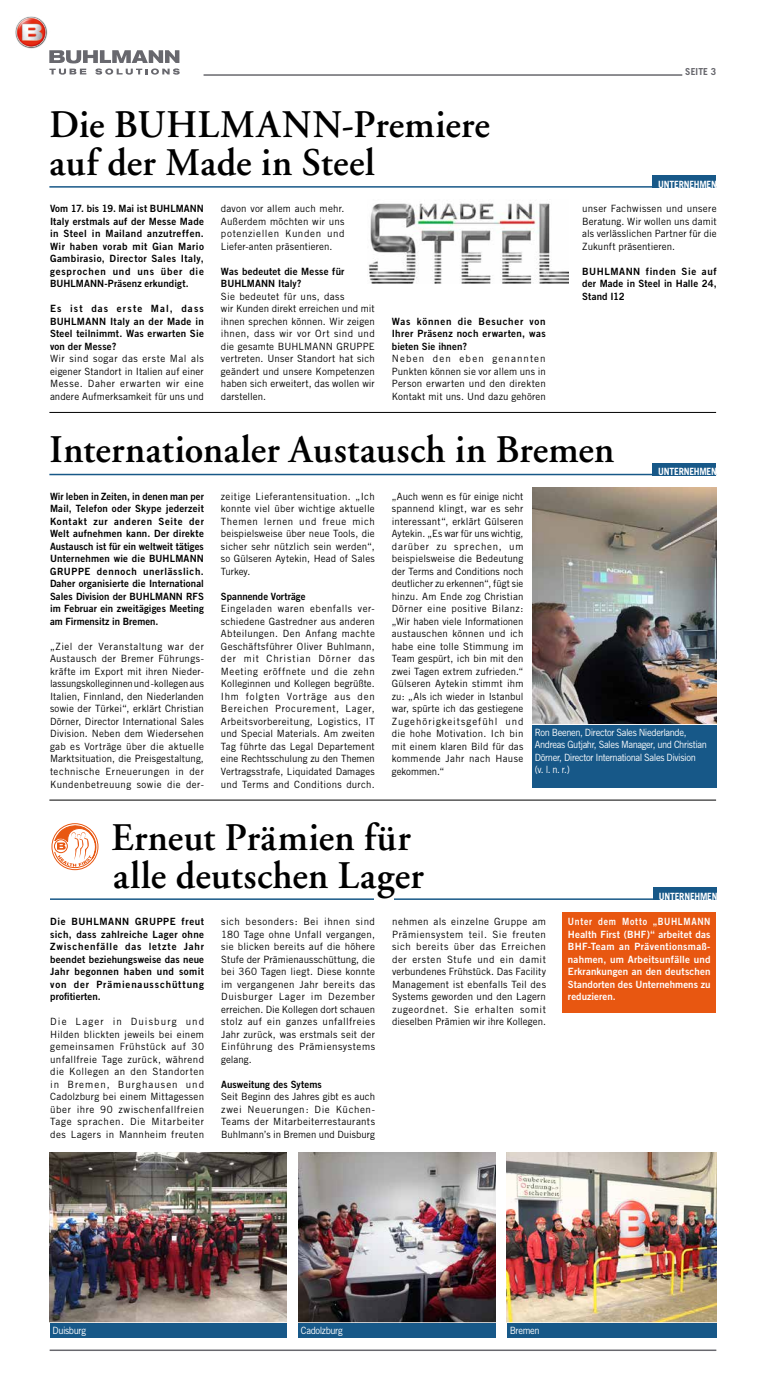
<style>
.page{position:relative;width:766px;height:1384px;background:#fff}
.page>*{position:absolute;margin:0;border:0;box-sizing:border-box;transform-origin:0 0}
.t1{font:600 39px/37.5px "Adobe Garamond";letter-spacing:.005em;color:#000}
.t2{font:10px/12.5px "Trade Gothic";letter-spacing:.02em;color:#000;text-align:justify}
.t3{font:10px/12.5px "Trade Gothic Bold Two";letter-spacing:.02em;color:#000;text-align:justify}
.t4{font:10px/12.5px "Trade Gothic";letter-spacing:.02em;color:#000;text-align:justify;scale:.96 1}
.t5{font:10px/12.5px "Trade Gothic Bold Two";letter-spacing:.02em;color:#000;text-align:justify;scale:.95 1}
.t6{font:10px/12.5px "Trade Gothic Bold Two";letter-spacing:.005em;color:#fff;text-align:justify;scale:.87 1}
.t7{font:10px/12.5px "Trade Gothic";letter-spacing:-.04em;color:#fff;scale:.93 1}
.t8{font:700 10px "Trade Gothic";letter-spacing:-.025em;color:#fff;scale:.95 1}
.t9{font:10px "Trade Gothic Bold Two";letter-spacing:.02em;color:#000;scale:.96 1}
.t10{font:700 9.6px "Trade Gothic";letter-spacing:.01em;color:#68686e}
</style>
<div class="page">
<hr style="left:50px;top:1349px;width:666px;height:1px;background:#68686e">
<svg style="left:49px;top:50px;width:131px;height:25px"></svg>
<img style="left:15px;top:16px;width:36px;height:36px">
<svg style="left:23px;top:17px;width:8px;height:2px"></svg>
<hr style="left:203px;top:74px;width:479px;height:2px;background:#68686e">
<hr style="left:49px;top:412px;width:667px;height:1px;background:#000">
<hr style="left:49px;top:800px;width:667px;height:1px;background:#000">
<hr style="left:50px;top:898px;width:666px;height:1px;background:#175888">
<div style="left:652px;top:887px;width:64px;height:12px;background:#175888"></div>
<div style="left:562px;top:912px;width:154px;height:100px;background:#e85711"></div>
<hr style="left:49px;top:186px;width:667px;height:2px;background:#175888">
<div style="left:652px;top:175px;width:64px;height:13px;background:#175888"></div>
<hr style="left:49px;top:474px;width:667px;height:1px;background:#175888">
<div style="left:652px;top:463px;width:64px;height:12px;background:#175888"></div>
<div style="left:50px;top:822px;width:50px;height:49px;border:1px solid #fff;border-radius:50%"></div>
<div style="left:52px;top:823px;width:46px;height:46px;border:1px solid #e85711;border-radius:50%"></div>
<svg style="left:54px;top:822px;width:45px;height:45px"></svg>
<img style="left:298px;top:1152px;width:197px;height:169px">
<img style="left:50px;top:1152px;width:236px;height:169px">
<img style="left:507px;top:1152px;width:209px;height:169px">
<img style="left:532px;top:487px;width:184px;height:236px">
<svg style="left:298px;top:1321px;width:198px;height:17px"></svg>
<div style="left:298px;top:1322px;width:197px;height:15px;background:#175888"></div>
<div style="left:50px;top:1322px;width:236px;height:15px;background:#175888"></div>
<div style="left:507px;top:1322px;width:209px;height:15px;background:#175888"></div>
<div style="left:530px;top:723px;width:187px;height:65px;background:#f4f4f3"></div>
<div style="left:531px;top:725px;width:185px;height:62px;background:#175888"></div>
<img style="left:368px;top:203px;width:200px;height:81px">
<div style="left:374px;top:898px;width:19px;height:14px;background:#fff"></div>
<h1 class="t1" style="left:50px;top:107px;width:441px">Die BUHLMANN-Premiere auf der Made in Steel</h1>
<p class="t3" style="left:50px;top:202px;width:155px">Vom 17. bis 19. Mai ist BUHLMANN Italy erstmals auf der Messe Made in Steel in Mailand anzutreffen.<br>Wir haben vorab mit Gian Mario Gambirasio, Director Sales Italy, gesprochen und uns über die BUHLMANN-Präsenz erkundigt.</p>
<p class="t3" style="left:50px;top:302px;width:155px">Es ist das erste Mal, dass BUHLMANN Italy an der Made in Steel teilnimmt. Was erwarten Sie von der Messe?</p>
<p class="t2" style="left:50px;top:352px;width:155px">Wir sind sogar das erste Mal als eigener Standort in Italien auf einer Messe. Daher erwarten wir eine andere Aufmerksamkeit für uns und</p>
<p class="t2" style="left:221px;top:202px;width:125px">davon vor allem auch mehr.<br>Außerdem möchten wir uns potenziellen Kunden und Liefer-anten präsentieren.</p>
<p class="t3" style="left:221px;top:265px;width:125px">Was bedeutet die Messe für<br>BUHLMANN Italy?</p>
<p class="t2" style="left:221px;top:290px;width:155px;text-align:left">Sie bedeutet für uns, dass<br>wir Kunden direkt erreichen und mit ihnen sprechen können. Wir zeigen ihnen, dass wir vor Ort sind und die gesamte BUHLMANN GRUPPE vertreten. Unser Standort hat sich geändert und unsere Kompetenzen haben sich erweitert, das wollen wir darstellen.</p>
<p class="t3" style="left:392px;top:315px;width:155px">Was können die Besucher von Ihrer Präsenz noch erwarten, was bieten Sie ihnen?</p>
<p class="t2" style="left:392px;top:352px;width:155px">Neben den eben genannten Punkten können sie vor allem uns in Person erwarten und den direkten Kontakt mit uns. Und dazu gehören</p>
<p class="t10" style="left:685px;top:66px;width:33px">SEITE 3</p>
<p class="t8" style="left:658px;top:178px;width:63px">UNTERNEHMEN</p>
<p class="t2" style="left:582px;top:202px;width:136px">unser Fachwissen und unsere Beratung. Wir wollen uns damit als verlässlichen Partner für die Zukunft präsentieren.</p>
<p class="t3" style="left:582px;top:265px;width:136px">BUHLMANN finden Sie auf der Made in Steel in Halle 24, Stand I12</p>
<h1 class="t1" style="left:50px;top:432px;width:566px">Internationaler Austausch in Bremen</h1>
<p class="t8" style="left:658px;top:466px;width:63px">UNTERNEHMEN</p>
<p class="t5" style="left:50px;top:490px;width:163px">Wir leben in Zeiten, in denen man per Mail, Telefon oder Skype jederzeit Kontakt zur anderen Seite der Welt aufnehmen kann. Der direkte Austausch ist für ein weltweit tätiges Unternehmen wie die BUHLMANN GRUPPE dennoch unerlässlich.<br>Daher organisierte die International Sales Division der BUHLMANN RFS im Februar ein zweitägiges Meeting am Firmensitz in Bremen.</p>
<p class="t2" style="left:50px;top:640px;width:155px">„Ziel der Veranstaltung war der Austausch der Bremer Führungs&shy;kräfte im Export mit ihren Nieder&shy;lassungskolleginnen und -kollegen aus Italien, Finnland, den Niederlanden sowie der Türkei“, erklärt Christian Dörner, Director International Sales Division. Neben dem Wiedersehen gab es Vorträge über die aktuelle Marktsituation, die Preisgestaltung, technische Erneuerungen in der Kundenbetreuung sowie die der-</p>
<p class="t2" style="left:221px;top:490px;width:155px">zeitige Lieferantensituation. „Ich konnte viel über wichtige aktuelle Themen lernen und freue mich beispielsweise über neue Tools, die sicher sehr nützlich sein werden“, so Gülseren Aytekin, Head of Sales Turkey.</p>
<p class="t9" style="left:221px;top:590px;width:90px">Spannende Vorträge</p>
<p class="t2" style="left:221px;top:602px;width:155px">Eingeladen waren ebenfalls ver&shy;schiedene Gastredner aus anderen Abteilungen. Den Anfang machte Geschäftsführer Oliver Buhlmann, der mit Christian Dörner das Meeting eröffnete und die zehn Kolleginnen und Kollegen begrüßte.<br>Ihm folgten Vorträge aus den Bereichen Procurement, Lager, Arbeitsvorbereitung, Logistics, IT und Special Materials. Am zweiten Tag führte das Legal Departement eine Rechtsschulung zu den Themen Vertragsstrafe, Liquidated Damages und Terms and Conditions durch.</p>
<p class="t4" style="left:392px;top:490px;width:138px">„Auch wenn es für einige nicht spannend klingt, war es sehr interessant“, erklärt Gülseren Aytekin. „Es war für uns wichtig, darüber zu sprechen, um beispielsweise die Bedeutung der Terms and Conditions noch deutlicher zu erkennen“, fügt sie hinzu. Am Ende zog Christian Dörner eine positive Bilanz: „Wir haben viele Informationen austauschen können und ich habe eine tolle Stimmung im Team gespürt, ich bin mit den zwei Tagen extrem zufrieden.“ Gülseren Aytekin stimmt ihm zu: „Als ich wieder in Istanbul war, spürte ich das gestiegene Zugehörigkeitsgefühl und die hohe Motivation. Ich bin mit einem klaren Bild für das kommende Jahr nach Hause gekommen.“</p>
<p class="t7" style="left:534px;top:725px;width:187px">Ron Beenen, Director Sales Niederlande, Andreas Gutjahr, Sales Manager, und Christian Dörner, Director International Sales Division (v. l. n. r.)</p>
<h1 class="t1" style="left:111px;top:819px;width:313px">Erneut Prämien für alle deutschen Lager</h1>
<p class="t3" style="left:50px;top:915px;width:155px">Die BUHLMANN GRUPPE freut sich, dass zahlreiche Lager ohne Zwischenfälle das letzte Jahr beendet beziehungsweise das neue Jahr begonnen haben und somit von der Prämienausschüttung profitierten.</p>
<p class="t2" style="left:50px;top:1015px;width:155px">Die Lager in Duisburg und Hilden blickten jeweils bei einem gemeinsamen Frühstück auf 30 unfallfreie Tage zurück, während die Kollegen an den Standorten in Bremen, Burghausen und Cadolzburg bei einem Mittagessen über ihre 90 zwischenfallfreien Tage sprachen. Die Mitarbeiter des Lagers in Mannheim freuten</p>
<p class="t2" style="left:221px;top:915px;width:155px">sich besonders: Bei ihnen sind 180 Tage ohne Unfall vergangen, sie blicken bereits auf die höhere Stufe der Prämienausschüttung, die bei 360 Tagen liegt. Diese konnte im vergangenen Jahr bereits das Duisburger Lager im Dezember erreichen. Die Kollegen dort schauen stolz auf ein ganzes unfallfreies Jahr zurück, was erstmals seit der Einführung des Prämiensystems gelang.</p>
<p class="t3" style="left:221px;top:1077px;width:102px">Ausweitung des Sytems</p>
<p class="t2" style="left:221px;top:1090px;width:155px">Seit Beginn des Jahres gibt es auch zwei Neuerungen: Die Küchen-Teams der Mitarbeiterrestaurants Buhlmann’s in Bremen und Duisburg</p>
<p class="t2" style="left:392px;top:915px;width:155px">nehmen als einzelne Gruppe am Prämiensystem teil. Sie freuten sich bereits über das Erreichen der ersten Stufe und ein damit verbundenes Frühstück. Das Facility Management ist ebenfalls Teil des Systems geworden und den Lagern zugeordnet. Sie erhalten somit dieselben Prämien wir ihre Kollegen.</p>
<p class="t8" style="left:658px;top:890px;width:63px">UNTERNEHMEN</p>
<p class="t6" style="left:568px;top:915px;width:165px">Unter dem Motto „BUHLMANN Health First (BHF)“ arbeitet das BHF-Team an Präventionsmaß&shy;nahmen, um Arbeitsunfälle und Erkrankungen an den deutschen Standorten des Unternehmens zu reduzieren.</p>
<p class="t7" style="left:52px;top:1323px;width:38px">Duisburg</p>
<p class="t7" style="left:301px;top:1323px;width:46px">Cadolzburg</p>
<p class="t7" style="left:509px;top:1323px;width:34px">Bremen</p>
</div>
